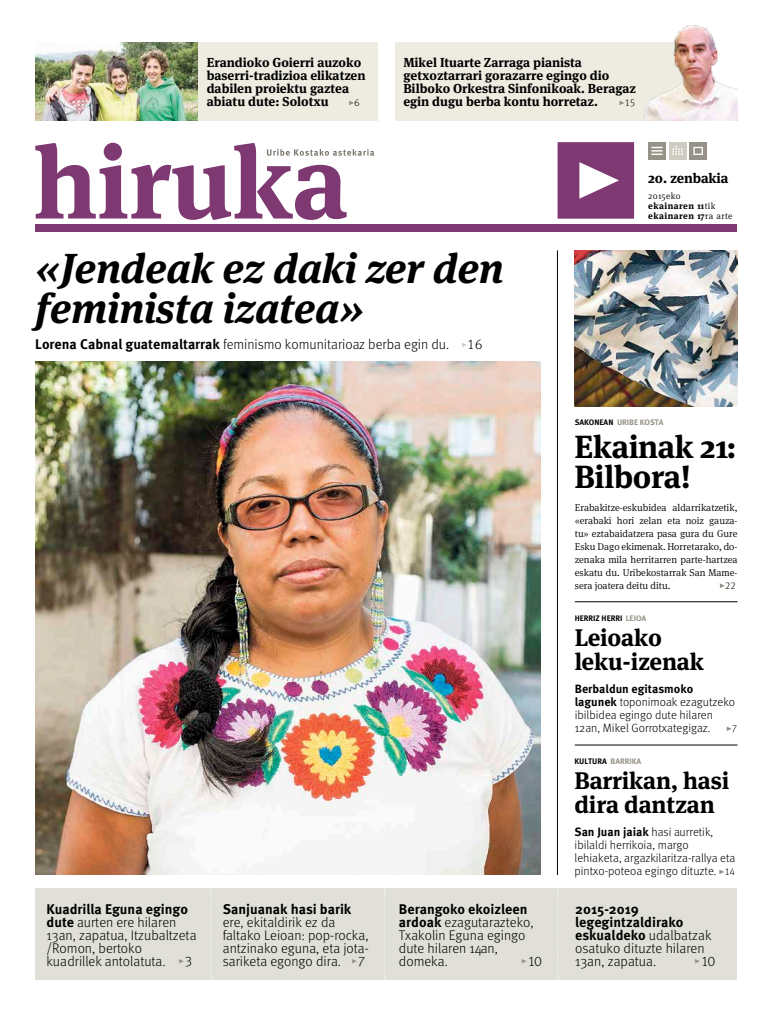
<style>
.page{position:relative;width:780px;height:1021px;background:#fff}
.page>*{position:absolute;margin:0;border:0;box-sizing:border-box;transform-origin:0 0}
.t1{font:italic 700 41.9px/40px "Hiruka Serif";letter-spacing:-.005em;color:#000}
.t2{font:700 32px/30px "Hiruka Serif";letter-spacing:-.01em;color:#000}
.t3{font:700 24px/24px "Hiruka Serif";letter-spacing:-.005em;color:#000}
.t4{font:300 14px/13px "Hiruka";color:#000}
.t5{font:700 14px "Hiruka";color:#000}
.t6{font:700 14px "Hiruka Serif";letter-spacing:-.005em;color:#000}
.t7{font:700 13px/13px "Hiruka Serif";color:#000}
.t8{font:300 12px/13px "Hiruka";color:#000}
.t9{font:300 10px/13px "Hiruka Serif";color:#000;text-align:justify}
.t10{font:300 10px "Hiruka";color:#000}
.t11{font:700 9px/10px "Hiruka Serif";letter-spacing:.05em;color:#000}
.t12{font:700 8px "Hiruka";color:#000}
.t13{font:700 8px "Hiruka";color:#979287}
.s1{font-weight:700}
.s2{font-weight:300}
.s3{color:#000}
.s4{color:#979287}
.s5{font-size:10px}
</style>
<div class="page">
<div style="left:395px;top:43px;width:297px;height:78px;background:#eeece1"></div>
<img style="left:635px;top:25px;width:102px;height:96px">
<img style="left:35px;top:42px;width:163px;height:78px">
<img style="left:35px;top:361px;width:505px;height:514px">
<svg style="left:35px;top:143px;width:339px;height:77px"></svg>
<svg style="left:557px;top:142px;width:77px;height:77px;background:#8f5385"></svg>
<div style="left:668px;top:142px;width:18px;height:18px;background:#cecbc0"></div>
<svg style="left:672px;top:146px;width:10px;height:9px"></svg>
<div style="left:648px;top:142px;width:17px;height:18px;background:#979287"></div>
<svg style="left:651px;top:147px;width:11px;height:8px"></svg>
<div style="left:689px;top:142px;width:17px;height:18px;background:#979287"></div>
<svg style="left:693px;top:147px;width:10px;height:8px"></svg>
<div style="left:35px;top:225px;width:702px;height:7px;background:#7e3872"></div>
<img style="left:574px;top:250px;width:163px;height:157px">
<svg style="left:462px;top:343px;width:5px;height:4px"></svg>
<div style="left:198px;top:42px;width:180px;height:79px;background:#eeece1"></div>
<svg style="left:349px;top:101px;width:5px;height:4px"></svg>
<svg style="left:619px;top:101px;width:5px;height:4px"></svg>
<hr style="left:557px;top:250px;width:1px;height:625px;background:#000">
<svg style="left:726px;top:726px;width:5px;height:5px"></svg>
<svg style="left:719px;top:869px;width:5px;height:5px"></svg>
<svg style="left:719px;top:583px;width:5px;height:5px"></svg>
<hr style="left:574px;top:601px;width:163px;height:1px;background:#000">
<hr style="left:574px;top:744px;width:163px;height:1px;background:#000">
<div style="left:35px;top:888px;width:702px;height:91px;background:#e1e0d8"></div>
<svg style="left:557px;top:891px;width:1px;height:83px"></svg>
<svg style="left:384px;top:888px;width:1px;height:90px"></svg>
<svg style="left:210px;top:889px;width:2px;height:90px"></svg>
<p class="t7" style="left:207px;top:55px;width:160px">Erandioko Goierri auzoko baserri-tradizioa elikatzen dabilen proiektu gaztea abiatu dute: Solotxu</p>
<p class="t10" style="left:354px;top:97px;width:7px">6</p>
<p class="t7" style="left:403px;top:55px;width:234px">Mikel Ituarte Zarraga pianista getxoztarrari gorazarre egingo dio Bilboko Orkestra Sinfonikoak. Beragaz egin dugu berba kontu horretaz.</p>
<p class="t10" style="left:624px;top:97px;width:12px">15</p>
<h1 class="t1" style="left:35px;top:244px;width:469px">«Jendeak ez daki zer den feminista izatea»</h1>
<p class="t4" style="left:35px;top:337px;width:415px"><span class="s1">Lorena Cabnal guatemaltarrak</span> feminismo komunitarioaz berba egin du.</p>
<p class="t4" style="left:467px;top:337px;width:17px">16</p>
<p class="t6" style="left:648px;top:167px;width:82px">20. zenbakia</p>
<p class="t11" style="left:648px;top:190px;width:86px"><span class="s2">2015eko<br></span>ekainaren 11<span class="s2">tik </span>ekainaren 17<span class="s2">ra arte</span></p>
<p class="t12" style="left:574px;top:416px;width:11px">SAKO</p>
<p class="t13" style="left:594px;top:416px;width:66px"><span class="s3">NEAN</span> URIBE KOSTA</p>
<h2 class="t2" style="left:574px;top:429px;width:163px">Ekainak 21:<br>Bilbora!</h2>
<p class="t9" style="left:574px;top:500px;width:164px">Erabakitze-eskubidea aldarrikatzetik, «erabaki hori zelan eta noiz gauza&shy;tu» eztabaidatzera pasa gura du Gure Esku Dago ekimenak. Horretarako, do&shy;zenaka mila herritarren parte-hartzea eskatu du. Uribekostarrak San Mame&shy;sera joatera deitu ditu.</p>
<p class="t10" style="left:724px;top:579px;width:12px">22</p>
<p class="t12" style="left:574px;top:612px;width:73px">HERRIZ HERRI <span class="s4">leioa</span></p>
<h3 class="t3" style="left:574px;top:623px;width:131px">Leioako leku-izenak</h3>
<p class="t8" style="left:574px;top:682px;width:162px"><span class="s1">Berbaldun egitasmoko lagunek</span> toponimoak ezagutzeko ibilbidea egingo dute hilaren<br>12an, Mikel Gorrotxategigaz.</p>
<p class="t10" style="left:731px;top:722px;width:7px">7</p>
<p class="t12" style="left:574px;top:755px;width:63px">kultura <span class="s4">BARRIKA</span></p>
<h3 class="t3" style="left:574px;top:766px;width:156px">Barrikan, hasi dira dantzan</h3>
<p class="t4" style="left:47px;top:902px;width:151px"><span class="s1">Kuadrilla Eguna egingo dute</span> aurten ere hilaren<br>13an, zapatua, Itzubaltzeta /Romon, bertoko kuadrillek antolatuta. <span class="s4">▸</span>3</p>
<p class="t5" style="left:223px;top:898px;width:130px">Sanjuanak hasi barik</p>
<p class="t4" style="left:223px;top:915px;width:148px">ere, ekitaldirik ez da faltako Leioan: pop-rocka, antzinako eguna, eta jota&shy;sariketa egongo dira. <span class="s4">▸</span>7</p>
<p class="t4" style="left:399px;top:903px;width:136px"><span class="s1">Berangoko ekoizleen ardoak</span> ezagutarazteko,<br>Txakolin Eguna egingo dute hilaren 14an, domeka.</p>
<p class="t4" style="left:521px;top:955px;width:22px"><span class="s4">▸</span>10</p>
<p class="t8" style="left:574px;top:825px;width:162px"><span class="s1">San Juan jaiak</span> hasi aurretik, ibilaldi herrikoia, margo lehiaketa, argazkilaritza-rallya eta pintxo-poteoa egingo dituzte. <span class="s5">14</span></p>
<p class="t4" style="left:575px;top:903px;width:138px"><span class="s1">2015-2019 legegintzaldirako eskualdeko</span> udalbatzak osatuko dituzte hilaren<br>13an, zapatua.</p>
<p class="t4" style="left:694px;top:955px;width:22px"><span class="s4">▸</span>10</p>
</div>
